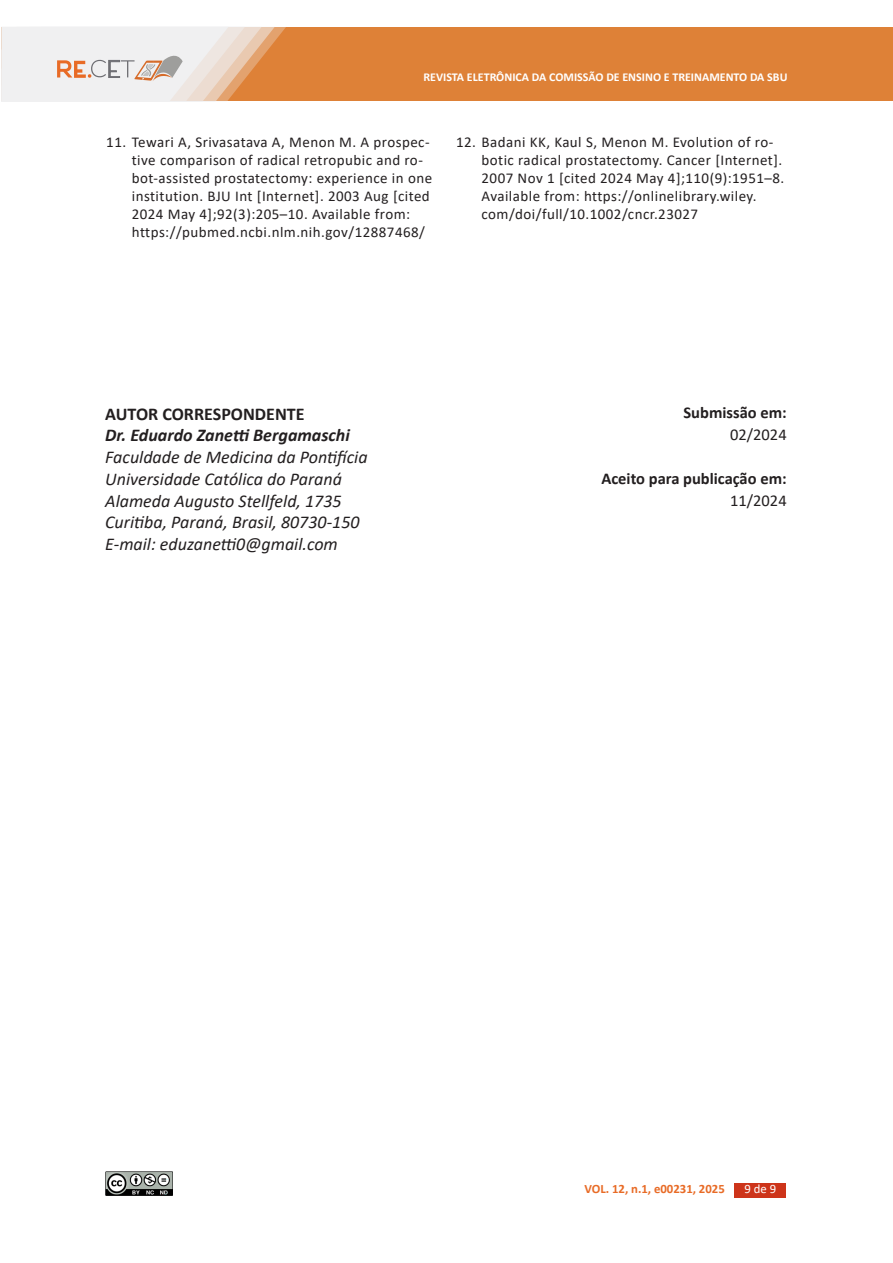
<style>
.page{position:relative;width:893px;height:1263px;background:#fff}
.page>*{position:absolute;margin:0;border:0;box-sizing:border-box;transform-origin:0 0}
.DADOS_AUTOR_CORRESP{font:italic 18px/21.8px "Calibri";color:#231f20}
.DADOS_AUTOR_CORRESP-2{font:italic 700 18px "Calibri";color:#231f20}
.MARCADDOR_AUTOR_CORRESP{font:700 18px "Calibri";color:#231f20}
.DADOS_AUTOR_CORRESP-3{font:700 16.5px "Calibri";color:#231f20}
.DADOS_AUTOR_CORRESP-4{font:16.5px "Calibri";color:#231f20}
.t1{font:15px/18px "Calibri";letter-spacing:.03em;color:#231f20}
.t2{font:700 12.75px "Calibri";color:#e86b26}
.t3{font:12.75px "Calibri";color:#fff}
.t4{font:700 12px "Calibri";color:#fff}
</style>
<div class="page">
<div style="left:1px;top:28px;width:892px;height:73px;background:#de8137"></div>
<svg style="left:1px;top:27px;width:285px;height:74px;background:#ead9cd"></svg>
<img style="left:105px;top:1171px;width:68px;height:25px">
<div style="left:734px;top:1183px;width:52px;height:14px;background:#cd341a"></div>
<p class="t4" style="left:423px;top:69px;width:366px">REVISTA ELETRÔNICA DA COMISSÃO DE ENSINO E TREINAMENTO DA SBU</p>
<p class="t1" style="left:132px;top:133px;width:302px;text-indent:-26px">11. Tewari A, Srivasatava A, Menon M. A prospec&shy;tive comparison of radical retropubic and ro&shy;bot-assisted prostatectomy: experience in one institution. BJU Int [Internet]. 2003 Aug [cited 2024 May 4];92(3):205–10. Available from: https://pubmed.ncbi.nlm.nih.gov/12887468/</p>
<p class="t1" style="left:482px;top:133px;width:304px;text-indent:-26px">12. Badani KK, Kaul S, Menon M. Evolution of ro&shy;botic radical prostatectomy. Cancer [Internet].<br>2007 Nov 1 [cited 2024 May 4];110(9):1951–8.<br>Available from: https://onlinelibrary.wiley. com/doi/full/10.1002/cncr.23027</p>
<p class="MARCADDOR_AUTOR_CORRESP" style="left:105px;top:401px;width:201px">AUTOR CORRESPONDENTE</p>
<p class="DADOS_AUTOR_CORRESP-2" style="left:105px;top:423px;width:246px">Dr. Eduardo Zanetti Bergamaschi</p>
<p class="DADOS_AUTOR_CORRESP" style="left:105px;top:445px;width:264px">Faculdade de Medicina da Pontifícia<br>Universidade Católica do Paraná</p>
<p class="DADOS_AUTOR_CORRESP" style="left:105px;top:489px;width:238px">Alameda Augusto Stellfeld, 1735</p>
<p class="DADOS_AUTOR_CORRESP" style="left:105px;top:511px;width:256px">Curitiba, Paraná, Brasil, 80730-150</p>
<p class="DADOS_AUTOR_CORRESP" style="left:105px;top:532px;width:234px">E-mail: eduzanetti0@gmail.com</p>
<p class="DADOS_AUTOR_CORRESP-3" style="left:683px;top:401px;width:105px">Submissão em:</p>
<p class="DADOS_AUTOR_CORRESP-4" style="left:730px;top:423px;width:58px">02/2024</p>
<p class="DADOS_AUTOR_CORRESP-3" style="left:601px;top:467px;width:187px">Aceito para publicação em:</p>
<p class="DADOS_AUTOR_CORRESP-4" style="left:730px;top:489px;width:58px">11/2024</p>
<p class="t2" style="left:584px;top:1180px;width:142px">VOL. 12, n.1, e00231, 2025</p>
<p class="t3" style="left:744px;top:1180px;width:33px">9 de 9</p>
</div>
